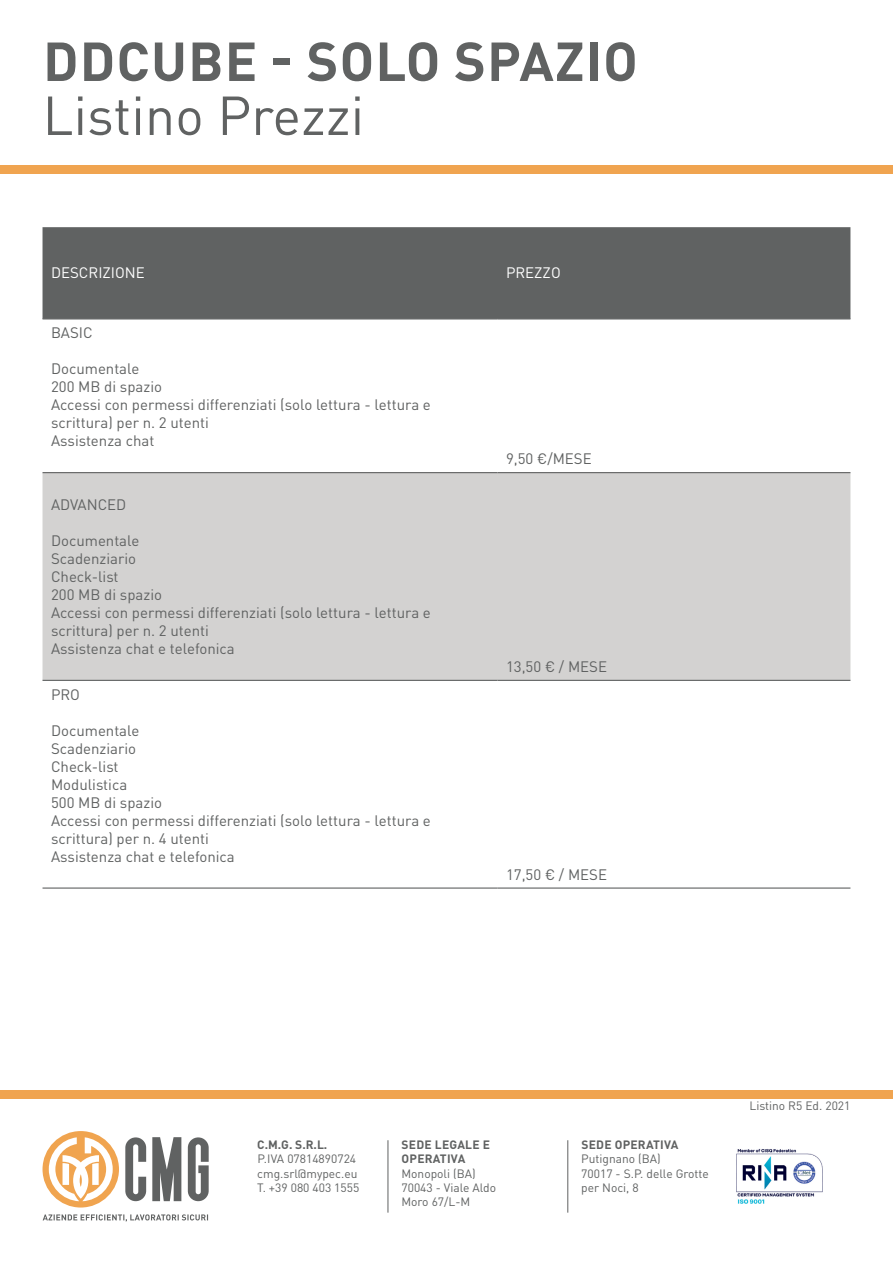
<style>
.page{position:relative;width:893px;height:1263px;background:#fff}
.page>*{position:absolute;margin:0;border:0;box-sizing:border-box;transform-origin:0 0}
.t1{font:700 54px "DIN Pro";letter-spacing:.02em;color:#606262}
.t2{font:54px "DIN Pro";color:#606262}
.t3{font:15px/18px "DIN Pro";color:#606262}
.t4{font:15px "DIN Pro";color:#fff}
.t5{font:12px/14.4px "DIN Pro";color:#606262}
.t6{font:700 12px/14.4px "DIN Pro";letter-spacing:.02em;color:#606262}
</style>
<div class="page">
<div style="left:43px;top:227px;width:807px;height:91px;background:#606262"></div>
<div style="left:43px;top:473px;width:807px;height:207px;background:#d3d2d1"></div>
<hr style="left:43px;top:318px;width:454px;height:1px;background:#606262">
<hr style="left:497px;top:318px;width:353px;height:1px;background:#606262">
<hr style="left:43px;top:472px;width:454px;height:1px;background:#606262">
<hr style="left:497px;top:472px;width:353px;height:1px;background:#606262">
<hr style="left:43px;top:680px;width:454px;height:1px;background:#606262">
<hr style="left:497px;top:680px;width:353px;height:1px;background:#606262">
<hr style="left:43px;top:887px;width:454px;height:2px;background:#606262">
<hr style="left:497px;top:887px;width:353px;height:2px;background:#606262">
<div style="left:0;top:1091px;width:893px;height:8px;background:#f0a450"></div>
<div style="left:0;top:166px;width:893px;height:8px;background:#f0a450"></div>
<svg style="left:43px;top:1131px;width:76px;height:76px"></svg>
<svg style="left:125px;top:1137px;width:21px;height:64px"></svg>
<svg style="left:152px;top:1137px;width:29px;height:64px;background:#7e7f7f"></svg>
<svg style="left:188px;top:1137px;width:21px;height:64px"></svg>
<svg style="left:43px;top:1214px;width:165px;height:8px"></svg>
<hr style="left:388px;top:1140px;width:1px;height:72px;background:#606262">
<hr style="left:567px;top:1140px;width:1px;height:72px;background:#606262">
<img style="left:736px;top:1149px;width:87px;height:55px">
<p class="t1" style="left:43px;top:16px;width:596px">DDCUBE - SOLO SPAZIO</p>
<p class="t2" style="left:43px;top:73px;width:323px">Listino Prezzi</p>
<p class="t4" style="left:51px;top:261px;width:95px">DESCRIZIONE</p>
<p class="t4" style="left:506px;top:261px;width:56px">PREZZO</p>
<p class="t3" style="left:51px;top:322px;width:43px">BASIC</p>
<p class="t3" style="left:51px;top:358px;width:90px">Documentale</p>
<p class="t3" style="left:51px;top:376px;width:113px">200 MB di spazio</p>
<p class="t3" style="left:51px;top:394px;width:381px">Accessi con permessi differenziati (solo lettura - lettura e scrittura) per n. 2 utenti</p>
<p class="t3" style="left:51px;top:430px;width:105px">Assistenza chat</p>
<p class="t3" style="left:51px;top:494px;width:77px">ADVANCED</p>
<p class="t3" style="left:51px;top:530px;width:90px">Documentale</p>
<p class="t3" style="left:51px;top:548px;width:87px">Scadenziario</p>
<p class="t3" style="left:51px;top:566px;width:69px">Check-list</p>
<p class="t3" style="left:51px;top:584px;width:113px">200 MB di spazio</p>
<p class="t3" style="left:51px;top:602px;width:381px">Accessi con permessi differenziati (solo lettura - lettura e scrittura) per n. 2 utenti</p>
<p class="t3" style="left:51px;top:638px;width:185px">Assistenza chat e telefonica</p>
<p class="t3" style="left:51px;top:684px;width:30px">PRO</p>
<p class="t3" style="left:51px;top:720px;width:90px">Documentale</p>
<p class="t3" style="left:51px;top:738px;width:87px">Scadenziario</p>
<p class="t3" style="left:51px;top:756px;width:69px">Check-list</p>
<p class="t3" style="left:51px;top:774px;width:78px">Modulistica</p>
<p class="t3" style="left:51px;top:792px;width:113px">500 MB di spazio</p>
<p class="t3" style="left:51px;top:810px;width:381px">Accessi con permessi differenziati (solo lettura - lettura e scrittura) per n. 4 utenti</p>
<p class="t3" style="left:51px;top:846px;width:185px">Assistenza chat e telefonica</p>
<p class="t3" style="left:506px;top:448px;width:87px">9,50 €/MESE</p>
<p class="t3" style="left:506px;top:656px;width:103px">13,50 € / MESE</p>
<p class="t3" style="left:506px;top:864px;width:103px">17,50 € / MESE</p>
<p class="t6" style="left:257px;top:1136px;width:72px">C.M.G. S.R.L.</p>
<p class="t5" style="left:257px;top:1150px;width:100px">P.IVA 07814890724</p>
<p class="t5" style="left:257px;top:1165px;width:102px">cmg.srl@mypec.eu</p>
<p class="t5" style="left:257px;top:1179px;width:104px">T. +39 080 403 1555</p>
<p class="t6" style="left:402px;top:1136px;width:90px">SEDE LEGALE E<br>OPERATIVA</p>
<p class="t5" style="left:401px;top:1165px;width:96px">Monopoli (BA)<br>70043 - Viale Aldo<br>Moro 67/L-M</p>
<p class="t6" style="left:581px;top:1136px;width:99px">SEDE OPERATIVA</p>
<p class="t5" style="left:581px;top:1150px;width:129px">Putignano (BA)<br>70017 - S.P. delle Grotte per Noci, 8</p>
<p class="t5" style="left:749px;top:1097px;width:102px">Listino R5 Ed. 2021</p>
</div>
